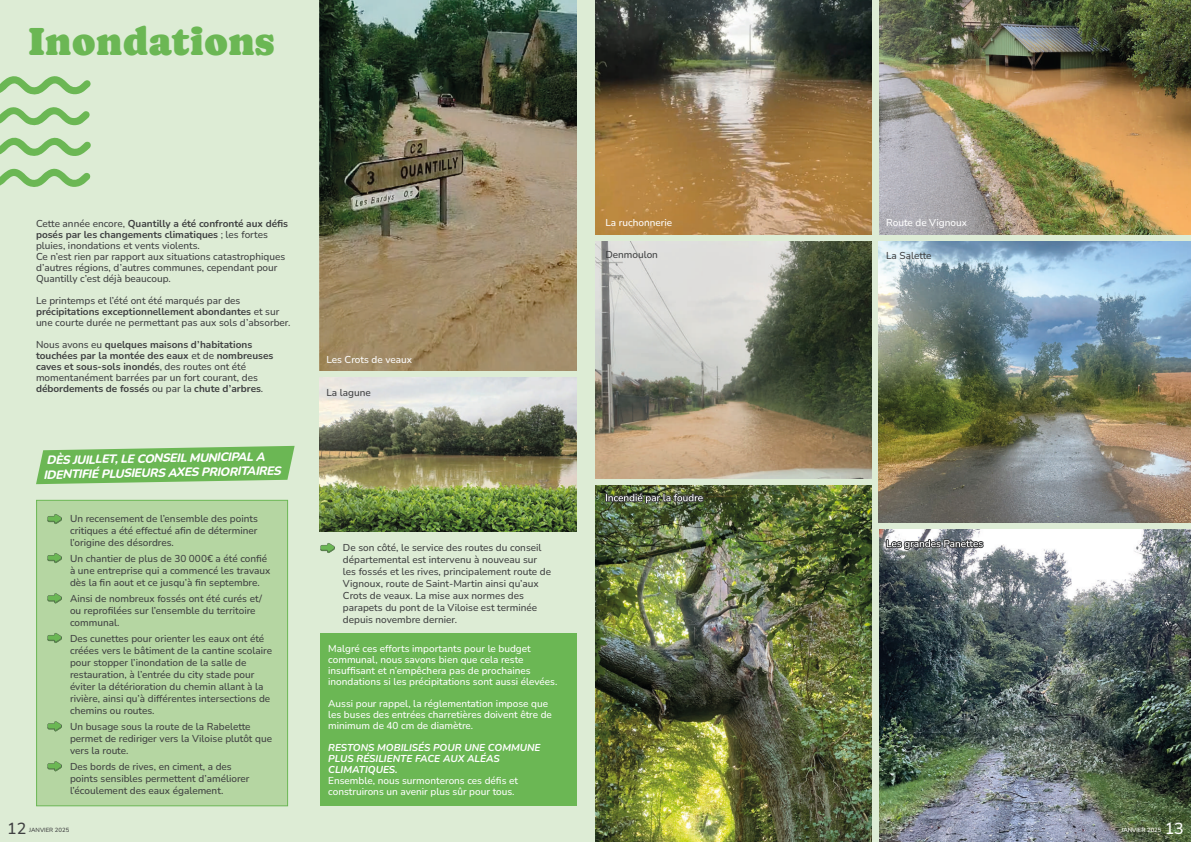
<style>
.page{position:relative;width:1191px;height:842px;background:#fff}
.page>*{position:absolute;margin:0;border:0;box-sizing:border-box;transform-origin:0 0}
.t1{font:40px "Caprasimo";color:#6bb754}
.t2{font:500 16px "Nunito";color:#3f4041}
.t3{font:500 16px "Nunito";color:#fff}
.t4{font:italic 800 12px/14.4px "Nunito";color:#fff}
.t5{font:500 10px/12px "Nunito";color:#3f4041}
.t6{font:500 10px/11px "Nunito";color:#fff}
.t7{font:700 10px/11px "Nunito";color:#3f4041}
.t8{font:italic 700 10px/11px "Nunito";color:#fff}
.t9{font:500 6px "Nunito";color:#3f4041}
.t10{font:500 6px "Nunito";color:#fff}
.s1{font-weight:700}
.s2{font-weight:500}
</style>
<div class="page">
<div style="left:0;top:0;width:609px;height:842px;background:#ddecd5"></div>
<svg style="left:0;top:107px;width:90px;height:19px"></svg>
<svg style="left:0;top:168px;width:91px;height:19px"></svg>
<svg style="left:0;top:137px;width:91px;height:19px"></svg>
<svg style="left:0;top:76px;width:91px;height:19px"></svg>
<img style="left:319px;top:0;width:258px;height:370px">
<img style="left:320px;top:378px;width:257px;height:153px">
<div style="left:36px;top:500px;width:252px;height:306px;background:#b5d6a2;border:1px solid #6bb754"></div>
<svg style="left:47px;top:514px;width:15px;height:10px"></svg>
<svg style="left:320px;top:543px;width:15px;height:10px"></svg>
<svg style="left:47px;top:553px;width:15px;height:10px"></svg>
<svg style="left:47px;top:593px;width:15px;height:10px"></svg>
<svg style="left:47px;top:633px;width:15px;height:10px"></svg>
<svg style="left:47px;top:721px;width:15px;height:10px"></svg>
<svg style="left:47px;top:761px;width:15px;height:10px"></svg>
<svg style="left:36px;top:446px;width:259px;height:38px;background:#7abe65"></svg>
<div style="left:320px;top:634px;width:289px;height:172px;background:#6bb754"></div>
<div style="left:577px;top:0;width:614px;height:842px;background:#ddecd5"></div>
<img style="left:879px;top:530px;width:312px;height:312px">
<img style="left:595px;top:0;width:276px;height:234px">
<img style="left:880px;top:0;width:311px;height:234px">
<img style="left:878px;top:242px;width:313px;height:280px">
<img style="left:595px;top:242px;width:276px;height:236px">
<img style="left:595px;top:486px;width:276px;height:356px">
<svg style="left:884px;top:537px;width:101px;height:15px;background:#989a9d"></svg>
<svg style="left:603px;top:491px;width:104px;height:15px;background:#626c53"></svg>
<h1 class="t1" style="left:28px;top:18px;width:247px">Inondations</h1>
<p class="t5" style="left:36px;top:218px;width:254px;line-height:11px">Cette année encore, <span class="s1">Quantilly a été confronté aux défis posés par les changements climatiques</span> ; les fortes pluies, inondations et vents violents.<br>Ce n’est rien par rapport aux situations catastrophiques d’autres régions, d’autres communes, cependant pour Quantilly c’est déjà beaucoup.</p>
<p class="t5" style="left:36px;top:295px;width:256px;line-height:11px">Le printemps et l’été ont été marqués par des <span class="s1">précipitations exceptionnellement abondantes</span> et sur une courte durée ne permettant pas aux sols d’absorber.</p>
<p class="t7" style="left:36px;top:339px;width:239px"><span class="s2">Nous avons eu</span> quelques maisons d’habitations touchées par la montée des eaux <span class="s2">et de</span> nombreuses caves et sous-sols inondés<span class="s2">, des routes ont été momentanément barrées par un fort courant, des </span>débordements de fossés <span class="s2">ou par la</span> chute d’arbres<span class="s2">.</span></p>
<p class="t4" style="left:43px;top:453px;width:239px;rotate:-1deg">DÈS JUILLET, LE CONSEIL MUNICIPAL A<br>IDENTIFIÉ PLUSIEURS AXES PRIORITAIRES</p>
<p class="t5" style="left:70px;top:512px;width:189px;text-align:justify">Un recensement de l’ensemble des points critiques a été effectué afin de déterminer l’origine des désordres.</p>
<p class="t5" style="left:70px;top:552px;width:202px">Un chantier de plus de 30 000€ a été confié à une entreprise qui a commencé les travaux dès la fin aout et ce jusqu’à fin septembre.</p>
<p class="t5" style="left:70px;top:592px;width:193px">Ainsi de nombreux fossés ont été curés et/ ou reprofilées sur l’ensemble du territoire communal.</p>
<p class="t5" style="left:70px;top:632px;width:203px">Des cunettes pour orienter les eaux ont été créées vers le bâtiment de la cantine scolaire pour stopper l’inondation de la salle de restauration, à l’entrée du city stade pour éviter la détérioration du chemin allant à la rivière, ainsi qu’à différentes intersections de chemins ou routes.</p>
<p class="t5" style="left:70px;top:720px;width:203px">Un busage sous la route de la Rabelette permet de rediriger vers la Viloise plutôt que vers la route.</p>
<p class="t5" style="left:70px;top:760px;width:181px">Des bords de rives, en ciment, a des points sensibles permettent d’améliorer l’écoulement des eaux également.</p>
<p class="t6" style="left:326px;top:354px;width:87px">Les Crots de veaux</p>
<p class="t5" style="left:326px;top:386px;width:46px">La lagune</p>
<p class="t5" style="left:343px;top:541px;width:209px">De son côté, le service des routes du conseil départemental est intervenu à nouveau sur les fossés et les rives, principalement route de Vignoux, route de Saint-Martin ainsi qu’aux Crots de veaux. La mise aux normes des parapets du pont de la Viloise est terminée depuis novembre dernier.</p>
<p class="t6" style="left:328px;top:642px;width:231px">Malgré ces efforts importants pour le budget communal, nous savons bien que cela reste insuffisant et n’empêchera pas de prochaines inondations si les précipitations sont aussi élevées.</p>
<p class="t6" style="left:328px;top:697px;width:225px">Aussi pour rappel, la réglementation impose que les buses des entrées charretières doivent être de minimum de 40 cm de diamètre.</p>
<p class="t8" style="left:328px;top:741px;width:214px">RESTONS MOBILISÉS POUR UNE COMMUNE<br>PLUS RÉSILIENTE FACE AUX ALÉAS<br>CLIMATIQUES.</p>
<p class="t6" style="left:328px;top:774px;width:191px">Ensemble, nous surmonterons ces défis et construirons un avenir plus sûr pour tous.</p>
<p class="t6" style="left:605px;top:216px;width:68px">La ruchonnerie</p>
<p class="t6" style="left:886px;top:216px;width:82px">Route de Vignoux</p>
<p class="t5" style="left:605px;top:249px;width:54px">Denmoulon</p>
<p class="t5" style="left:886px;top:249px;width:47px">La Salette</p>
<p class="t9" style="left:29px;top:825px;width:42px">JANVIER 2025</p>
<p class="t10" style="left:1121px;top:825px;width:42px">JANVIER 2025</p>
<h2 class="t3" style="left:1164px;top:817px;width:21px">13</h2>
<h2 class="t2" style="left:7px;top:817px;width:21px">12</h2>
</div>
